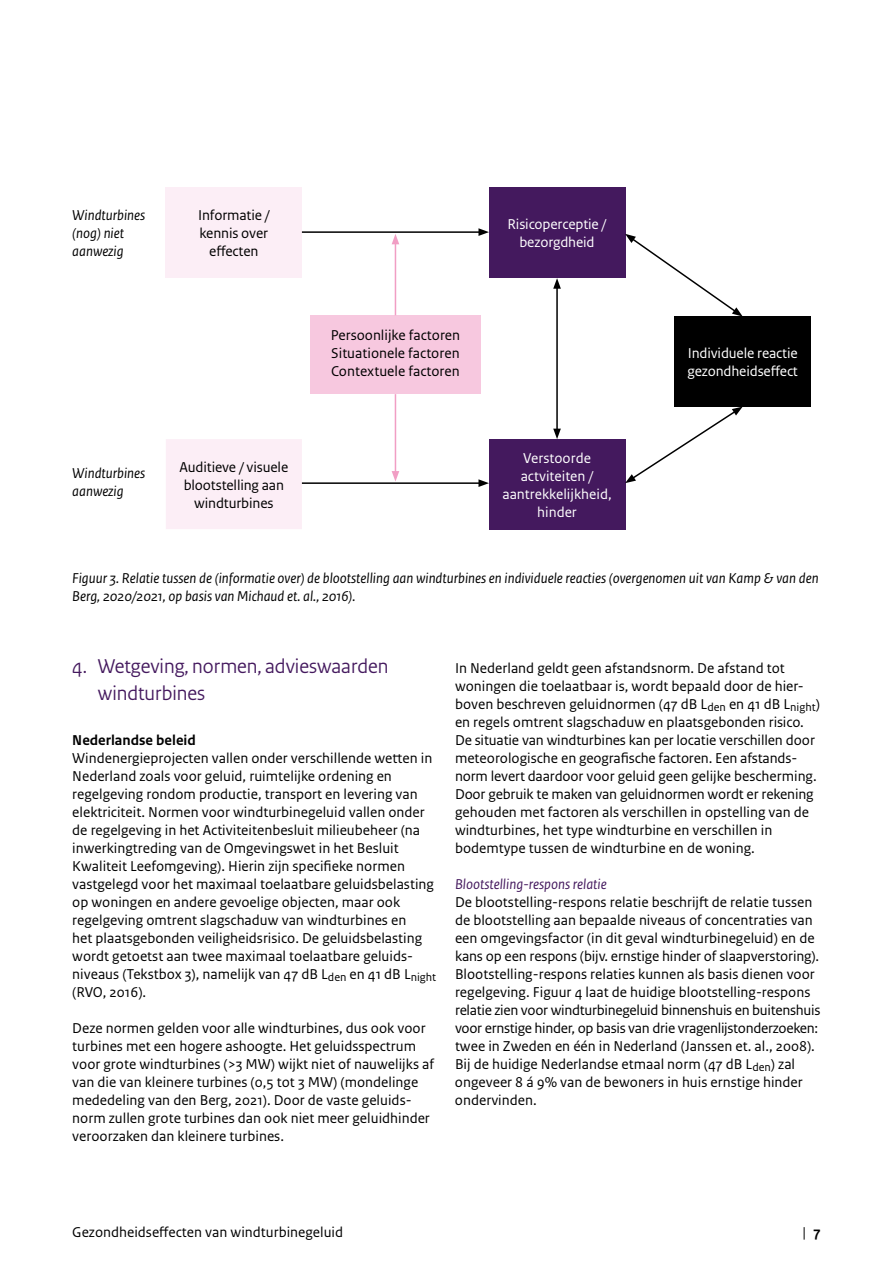
<style>
.page{position:relative;width:893px;height:1263px;background:#fff}
.page>*{position:absolute;margin:0;border:0;box-sizing:border-box;transform-origin:0 0}
._05_RIVM_Paragraafko{font:21px/27px "Rijksoverheid Sans Heading";color:#44195e}
._10_RIVM_Broodtekst{font:15px/18px "Rijksoverheid Sans Text";color:#000}
._14_RIVM_Fotobijschr{font:italic 15px/18px "Rijksoverheid Sans Text";color:#000}
.t1{font:15px/18px "Rijksoverheid Sans Text";letter-spacing:-.01em;color:#fff;text-align:center}
.t2{font:italic 15px "Rijksoverheid Sans Text";color:#44195e}
.t3{font:700 15px "Rijksoverheid Sans Text";color:#000}
.s1{font-weight:700}
</style>
<div class="page">
<div style="left:166px;top:187px;width:136px;height:90px;background:#fceef6"></div>
<div style="left:310px;top:315px;width:170px;height:79px;background:#f7c8df"></div>
<div style="left:489px;top:187px;width:136px;height:90px;background:#44195e"></div>
<div style="left:675px;top:317px;width:136px;height:90px;background:#000"></div>
<div style="left:166px;top:439px;width:136px;height:90px;background:#fceef6"></div>
<div style="left:489px;top:439px;width:136px;height:90px;background:#44195e"></div>
<hr style="left:302px;top:482px;width:179px;height:2px;background:#000">
<svg style="left:478px;top:479px;width:11px;height:8px"></svg>
<hr style="left:302px;top:231px;width:179px;height:2px;background:#000">
<svg style="left:478px;top:228px;width:11px;height:8px"></svg>
<hr style="left:395px;top:242px;width:1px;height:73px;background:#f19ec4">
<svg style="left:392px;top:234px;width:7px;height:10px"></svg>
<hr style="left:395px;top:394px;width:1px;height:79px;background:#f19ec4">
<svg style="left:392px;top:471px;width:7px;height:11px"></svg>
<hr style="left:556px;top:286px;width:2px;height:145px;background:#000">
<svg style="left:553px;top:429px;width:8px;height:10px"></svg>
<svg style="left:553px;top:278px;width:8px;height:11px"></svg>
<svg style="left:625px;top:234px;width:118px;height:83px"></svg>
<svg style="left:625px;top:407px;width:118px;height:76px"></svg>
<p class="_14_RIVM_Fotobijschr" style="left:72px;top:207px;width:75px">Windturbines (nog) niet aanwezig</p>
<p class="_14_RIVM_Fotobijschr" style="left:72px;top:465px;width:75px">Windturbines aanwezig</p>
<p class="_10_RIVM_Broodtekst" style="left:198px;top:206px;width:73px;text-align:center">Informatie / kennis over effecten</p>
<p class="_10_RIVM_Broodtekst" style="left:331px;top:326px;width:131px;text-align:justify">Persoonlijke factoren Situationele factoren Contextuele factoren</p>
<p class="t1" style="left:508px;top:215px;width:100px">Risicoperceptie / bezorgdheid</p>
<p class="_10_RIVM_Broodtekst" style="left:179px;top:458px;width:110px;text-align:center">Auditieve / visuele blootstelling aan windturbines</p>
<p class="t1" style="left:502px;top:449px;width:111px">Verstoorde actviteiten / aantrekkelijkheid, hinder</p>
<p class="t1" style="left:687px;top:344px;width:112px;text-align:left">Individuele reactie gezondheidseffect</p>
<p class="_14_RIVM_Fotobijschr" style="left:72px;top:570px;width:748px">Figuur 3. Relatie tussen de (informatie over) de blootstelling aan windturbines en individuele reacties (overgenomen uit van Kamp &amp; van den<br>Berg, 2020/2021, op basis van Michaud et. al., 2016).</p>
<p class="_05_RIVM_Paragraafko" style="left:98px;top:653px;width:292px;text-indent:-26px">4. Wetgeving, normen, advieswaarden windturbines</p>
<h3 class="t3" style="left:72px;top:732px;width:125px">Nederlandse beleid</h3>
<p class="_10_RIVM_Broodtekst" style="left:72px;top:749px;width:365px">Windenergieprojecten vallen onder verschillende wetten in Nederland zoals voor geluid, ruimtelijke ordening en regelgeving rondom productie, transport en levering van elektriciteit. Normen voor windturbinegeluid vallen onder de regelgeving in het Activiteitenbesluit milieubeheer (na inwerkingtreding van de Omgevingswet in het Besluit Kwaliteit Leefomgeving). Hierin zijn specifieke normen vastgelegd voor het maximaal toelaatbare geluidsbelasting op woningen en andere gevoelige objecten, maar ook regelgeving omtrent slagschaduw van windturbines en<br>het plaatsgebonden veiligheidsrisico. De geluidsbelasting wordt getoetst aan twee maximaal toelaatbare geluids&shy;niveaus (Tekstbox 3), namelijk van 47 dB L<sub>den</sub> en 41 dB L<sub>night </sub>(RVO, 2016).</p>
<p class="_10_RIVM_Broodtekst" style="left:72px;top:1019px;width:363px">Deze normen gelden voor alle windturbines, dus ook voor turbines met een hogere ashoogte. Het geluidsspectrum voor grote windturbines (&gt;3 MW) wijkt niet of nauwelijks af van die van kleinere turbines (0,5 tot 3 MW) (mondelinge mededeling van den Berg, 2021). Door de vaste geluids&shy;norm zullen grote turbines dan ook niet meer geluidhinder veroorzaken dan kleinere turbines.</p>
<p class="_10_RIVM_Broodtekst" style="left:455px;top:659px;width:366px">In Nederland geldt geen afstandsnorm. De afstand tot woningen die toelaatbaar is, wordt bepaald door de hier&shy;boven beschreven geluidnormen (47 dB L<sub>den</sub> en 41 dB L<sub>night</sub>) en regels omtrent slagschaduw en plaatsgebonden risico.<br>De situatie van windturbines kan per locatie verschillen door meteorologische en geografische factoren. Een afstands&shy;norm levert daardoor voor geluid geen gelijke bescherming.<br>Door gebruik te maken van geluidnormen wordt er rekening gehouden met factoren als verschillen in opstelling van de windturbines, het type windturbine en verschillen in bodemtype tussen de windturbine en de woning.</p>
<h4 class="t2" style="left:455px;top:876px;width:153px">Blootstelling-respons relatie</h4>
<p class="_10_RIVM_Broodtekst" style="left:455px;top:893px;width:367px">De blootstelling-respons relatie beschrijft de relatie tussen de blootstelling aan bepaalde niveaus of concentraties van een omgevingsfactor (in dit geval windturbinegeluid) en de kans op een respons (bijv. ernstige hinder of slaapverstoring).<br>Blootstelling-respons relaties kunnen als basis dienen voor regelgeving. Figuur 4 laat de huidige blootstelling-respons relatie zien voor windturbinegeluid binnenshuis en buitenshuis voor ernstige hinder, op basis van drie vragenlijstonderzoeken: twee in Zweden en één in Nederland (Janssen et. al., 2008).<br>Bij de huidige Nederlandse etmaal norm (47 dB L<sub>den</sub>) zal ongeveer 8 á 9% van de bewoners in huis ernstige hinder ondervinden.</p>
<p class="_10_RIVM_Broodtekst" style="left:72px;top:1223px;width:272px">Gezondheidseffecten van windturbinegeluid</p>
<p class="_10_RIVM_Broodtekst" style="left:802px;top:1223px;width:20px">| <span class="s1">7</span></p>
</div>
